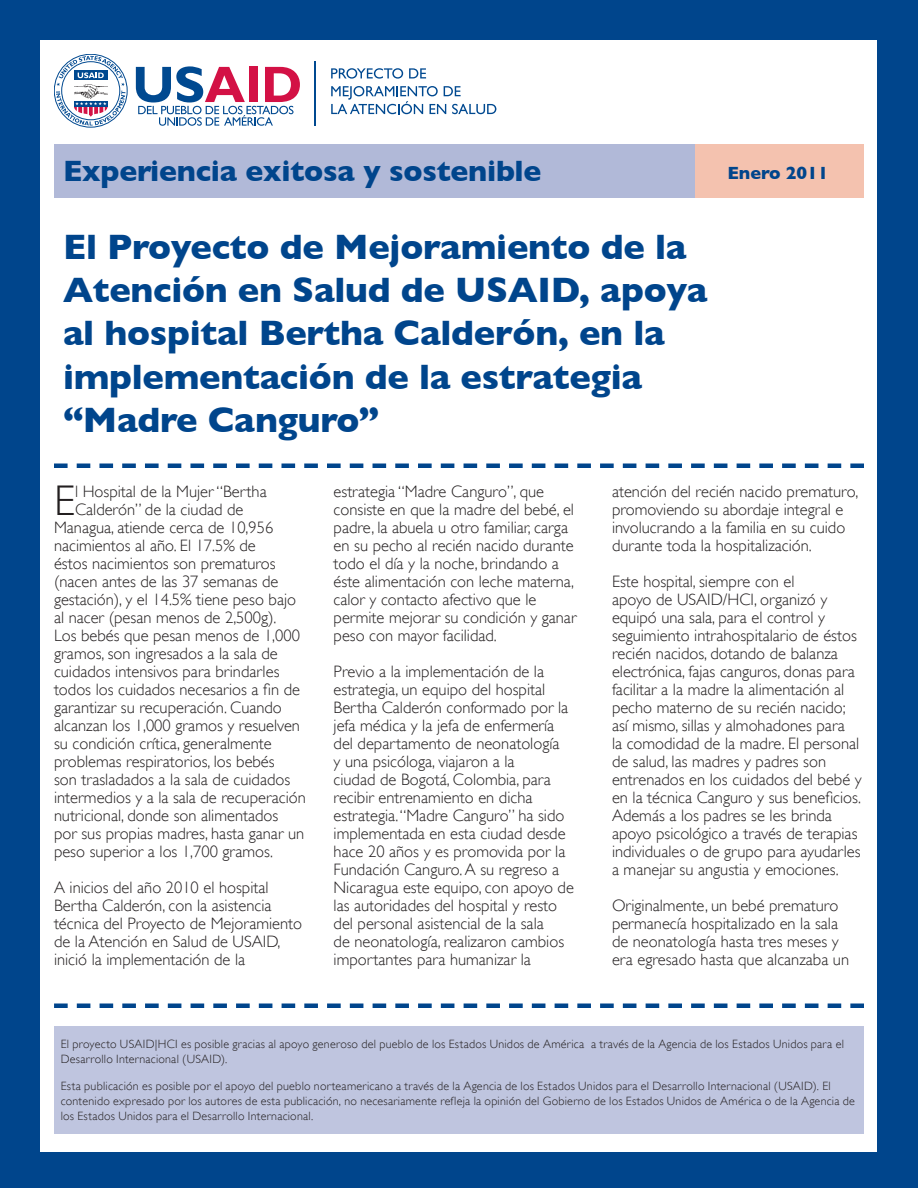
<style>
.page{position:relative;width:918px;height:1188px;background:#00458c}
.page>*{position:absolute;margin:0;border:0;box-sizing:border-box;transform-origin:0 0}
.t1{font:300 42.9px "Gill Sans";color:#231f20}
.t2{font:700 36px/43.3px "Gill Sans";letter-spacing:-.005em;color:#00458c}
.t3{font:700 30px "Gill Sans";letter-spacing:-.005em;color:#00458c}
.t4{font:700 18px "Gill Sans";letter-spacing:-.005em;color:#00458c}
.t5{font:300 16.5px/18px "Gill Sans";color:#231f20}
.t6{font:300 12px/15px "Gill Sans";letter-spacing:.02em;color:#231f20}
</style>
<div class="page">
<div style="left:40px;top:40px;width:837px;height:1112px;background:#fff"></div>
<div style="left:54px;top:144px;width:642px;height:54px;background:#b1b9d8"></div>
<div style="left:54px;top:54px;width:73px;height:73px;border:1px solid #004990;border-radius:50%"></div>
<svg style="left:56px;top:56px;width:69px;height:70px"></svg>
<hr style="left:314px;top:61px;width:1px;height:64px;background:#004990">
<svg style="left:331px;top:68px;width:72px;height:11px"></svg>
<svg style="left:409px;top:68px;width:17px;height:10px"></svg>
<svg style="left:331px;top:86px;width:165px;height:28px"></svg>
<svg style="left:136px;top:66px;width:164px;height:60px"></svg>
<div style="left:695px;top:144px;width:169px;height:54px;background:#f4c2af"></div>
<svg style="left:54px;top:1004px;width:810px;height:4px"></svg>
<svg style="left:54px;top:464px;width:810px;height:4px"></svg>
<div style="left:54px;top:1026px;width:810px;height:108px;background:#bfc5df"></div>
<h3 class="t3" style="left:63px;top:154px;width:480px">Experiencia exitosa y sostenible</h3>
<h2 class="t2" style="left:63px;top:225px;width:646px">El Proyecto de Mejoramiento de la<br>Atención en Salud de USAID, apoya al hospital Bertha Calderón, en la implementación de la estrategia “Madre Canguro”</h2>
<p class="t4" style="left:727px;top:162px;width:103px">Enero 2011</p>
<h1 class="t1" style="left:54px;top:476px;width:23px">E</h1>
<p class="t5" style="left:75px;top:483px;width:193px">l Hospital de la Mujer “Bertha</p>
<p class="t5" style="left:75px;top:501px;width:170px">Calderón” de la ciudad de</p>
<p class="t5" style="left:54px;top:519px;width:221px">Managua, atiende cerca de 10,956</p>
<p class="t5" style="left:54px;top:537px;width:203px">nacimientos al año. El 17.5% de</p>
<p class="t5" style="left:54px;top:555px;width:223px">éstos nacimientos son prematuros</p>
<p class="t5" style="left:54px;top:573px;width:226px">(nacen antes de las 37 semanas de</p>
<p class="t5" style="left:54px;top:591px;width:244px">gestación), y el 14.5% tiene peso bajo</p>
<p class="t5" style="left:54px;top:609px;width:224px">al nacer (pesan menos de 2,500g).</p>
<p class="t5" style="left:54px;top:627px;width:247px">Los bebés que pesan menos de 1,000</p>
<p class="t5" style="left:54px;top:645px;width:225px">gramos, son ingresados a la sala de</p>
<p class="t5" style="left:54px;top:663px;width:227px">cuidados intensivos para brindarles</p>
<p class="t5" style="left:54px;top:681px;width:248px">todos los cuidados necesarios a fin de</p>
<p class="t5" style="left:54px;top:699px;width:229px">garantizar su recuperación. Cuando</p>
<p class="t5" style="left:54px;top:717px;width:248px">alcanzan los 1,000 gramos y resuelven</p>
<p class="t5" style="left:54px;top:735px;width:219px">su condición crítica, generalmente</p>
<p class="t5" style="left:54px;top:753px;width:222px">problemas respiratorios, los bebés</p>
<p class="t5" style="left:54px;top:771px;width:238px">son trasladados a la sala de cuidados</p>
<p class="t5" style="left:54px;top:789px;width:254px">intermedios y a la sala de recuperación</p>
<p class="t5" style="left:54px;top:807px;width:226px">nutricional, donde son alimentados</p>
<p class="t5" style="left:54px;top:825px;width:252px">por sus propias madres, hasta ganar un</p>
<p class="t5" style="left:54px;top:843px;width:220px">peso superior a los 1,700 gramos.</p>
<p class="t5" style="left:54px;top:879px;width:250px">A inicios del año 2010 el hospital Bertha Calderón, con la asistencia técnica del Proyecto de Mejoramiento de la Atención en Salud de USAID, inició la implementación de la</p>
<p class="t5" style="left:334px;top:483px;width:244px">estrategia “Madre Canguro”, que consiste en que la madre del bebé, el padre, la abuela u otro familiar, carga en su pecho al recién nacido durante todo el día y la noche, brindando a éste alimentación con leche materna, calor y contacto afectivo que le permite mejorar su condición y ganar peso con mayor facilidad.</p>
<p class="t5" style="left:334px;top:663px;width:242px">Previo a la implementación de la estrategia, un equipo del hospital Bertha Calderón conformado por la jefa médica y la jefa de enfermería del departamento de neonatología<br>y una psicóloga, viajaron a la<br>ciudad de Bogotá, Colombia, para recibir entrenamiento en dicha estrategia. “Madre Canguro” ha sido implementada en esta ciudad desde hace 20 años y es promovida por la Fundación Canguro. A su regreso a Nicaragua este equipo, con apoyo de las autoridades del hospital y resto del personal asistencial de la sala<br>de neonatología, realizaron cambios importantes para humanizar la</p>
<p class="t5" style="left:612px;top:483px;width:248px">atención del recién nacido prematuro, promoviendo su abordaje integral e involucrando a la familia en su cuido durante toda la hospitalización.</p>
<p class="t5" style="left:612px;top:573px;width:251px">Este hospital, siempre con el<br>apoyo de USAID/HCI, organizó y equipó una sala, para el control y seguimiento intrahospitalario de éstos recién nacidos, dotando de balanza electrónica, fajas canguros, donas para facilitar a la madre la alimentación al pecho materno de su recién nacido; así mismo, sillas y almohadones para<br>la comodidad de la madre. El personal de salud, las madres y padres son entrenados en los cuidados del bebé y en la técnica Canguro y sus beneficios.<br>Además a los padres se les brinda apoyo psicológico a través de terapias individuales o de grupo para ayudarles a manejar su angustia y emociones.</p>
<p class="t5" style="left:612px;top:897px;width:239px">Originalmente, un bebé prematuro permanecía hospitalizado en la sala de neonatología hasta tres meses y era egresado hasta que alcanzaba un</p>
<p class="t6" style="left:61px;top:1037px;width:785px">El proyecto USAID|HCI es posible gracias al apoyo generoso del pueblo de los Estados Unidos de América a través de la Agencia de los Estados Unidos para el<br>Desarrollo Internacional (USAID).</p>
<p class="t6" style="left:61px;top:1079px;width:796px">Esta publicación es posible por el apoyo del pueblo norteamericano a través de la Agencia de los Estados Unidos para el Desarrollo Internacional (USAID). El contenido expresado por los autores de esta publicación, no necesariamente refleja la opinión del Gobierno de los Estados Unidos de América o de la Agencia de los Estados Unidos para el Desarrollo Internacional.</p>
</div>
